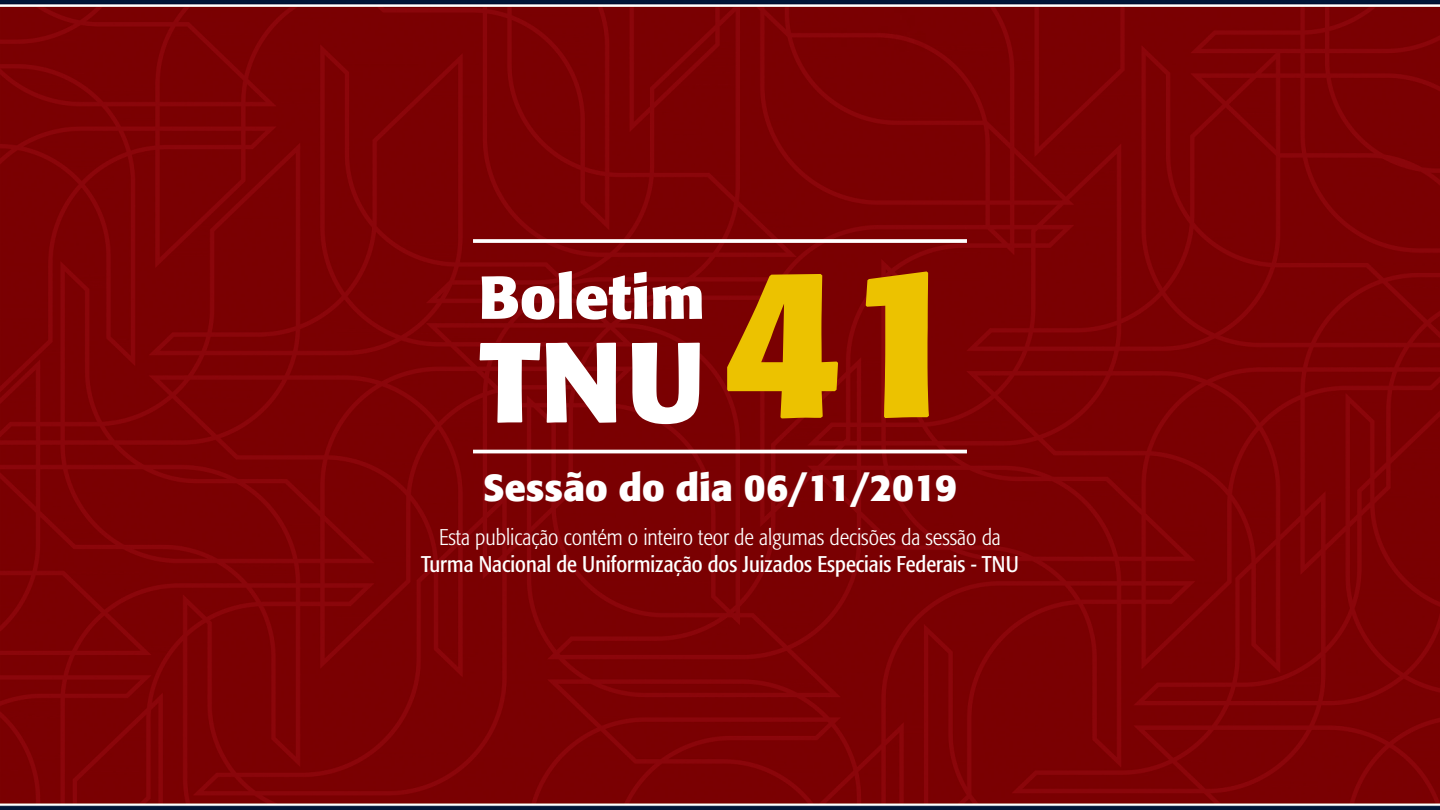
<style>
.page{position:relative;width:1440px;height:810px;background:#fff}
.page>*{position:absolute;margin:0;border:0;box-sizing:border-box;transform-origin:0 0}
.t1{font:700 210px "Formata";color:#ecc200}
.t2{font:700 112.5px "Formata";color:#fff}
.t3{font:700 60px "Formata";color:#fff}
.t4{font:700 37.5px "Formata";color:#fff}
.t5{font:condensed 22.5px "Formata";color:#fff}
.t6{font:300 condensed 22.5px "Formata";color:#fff}
</style>
<div class="page">
<img style="left:0;top:0;width:1440px;height:810px">
<svg style="left:473px;top:239px;width:494px;height:4px"></svg>
<hr style="left:473px;top:450px;width:494px;height:3px;background:#fff">
<h3 class="t3" style="left:479px;top:260px;width:228px">Boletim</h3>
<h1 class="t1" style="left:721px;top:212px;width:246px">41</h1>
<h2 class="t2" style="left:479px;top:312px;width:227px">TNU</h2>
<h3 class="t4" style="left:483px;top:465px;width:476px">Sessão do dia 06/11/2019</h3>
<p class="t6" style="left:439px;top:524px;width:563px">Esta publicação contém o inteiro teor de algumas decisões da sessão da</p>
<p class="t5" style="left:421px;top:551px;width:599px">Turma Nacional de Uniformização dos Juizados Especiais Federais - TNU</p>
</div>
